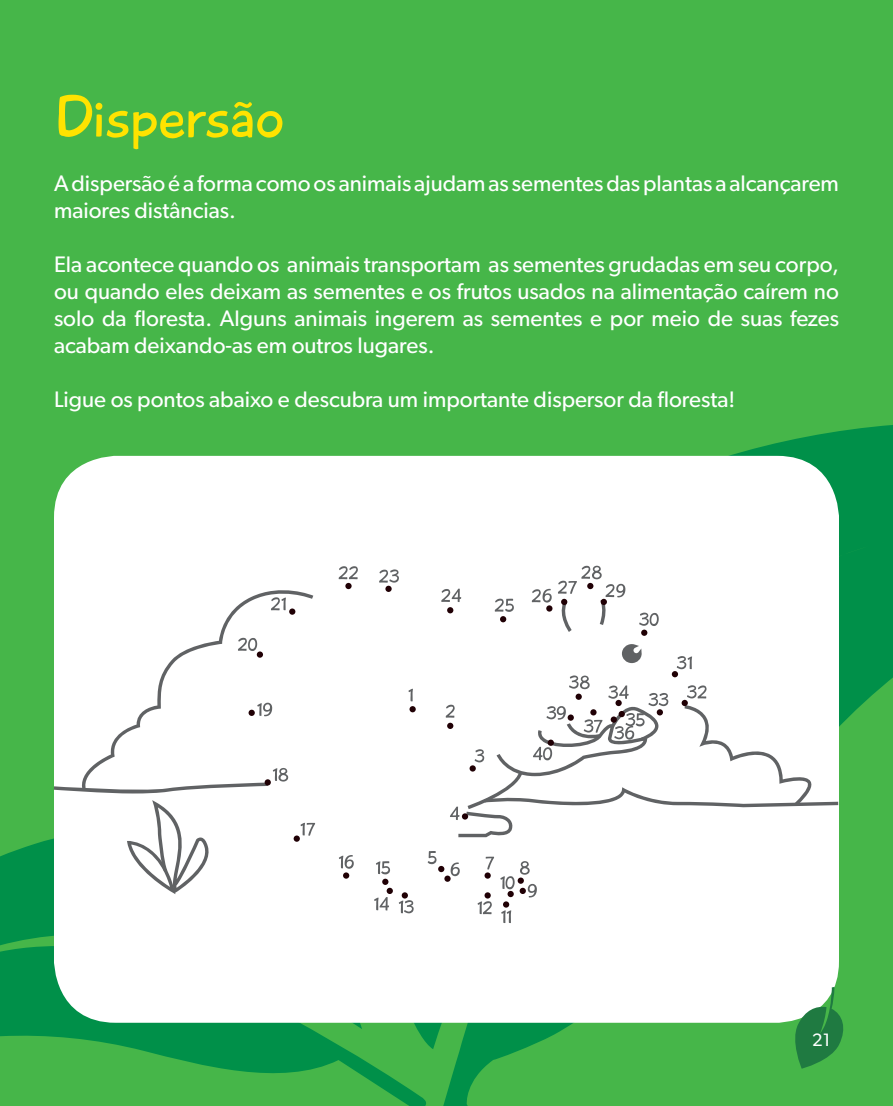
<style>
.page{position:relative;width:893px;height:1106px;background:#46b649}
.page>*{position:absolute;margin:0;border:0;box-sizing:border-box;transform-origin:0 0}
.t1{font:60px "Playtime With Hot Toddies";letter-spacing:-.005em;color:#ffe300}
.t2{font:22.5px/27px "Gibson";color:#fff}
.t3{font:18px "Gibson";color:#fff}
</style>
<div class="page">
<svg style="left:0;top:838px;width:54px;height:91px;fill:#009049"></svg>
<svg style="left:0;top:929px;width:360px;height:145px;fill:#009049"></svg>
<svg style="left:360px;top:425px;width:533px;height:681px"></svg>
<div style="left:54px;top:456px;width:785px;height:566px;background:#fff;border-radius:62px"></div>
<svg style="left:790px;top:986px;width:57px;height:82px"></svg>
<svg style="left:90px;top:590px;width:223px;height:188px"></svg>
<svg style="left:127px;top:800px;width:82px;height:94px"></svg>
<svg style="left:408px;top:688px;width:5px;height:13px"></svg>
<svg style="left:451px;top:862px;width:9px;height:14px"></svg>
<svg style="left:486px;top:856px;width:8px;height:13px"></svg>
<svg style="left:477px;top:901px;width:15px;height:13px"></svg>
<svg style="left:374px;top:897px;width:15px;height:13px"></svg>
<svg style="left:376px;top:861px;width:14px;height:13px"></svg>
<svg style="left:257px;top:702px;width:15px;height:14px"></svg>
<svg style="left:339px;top:566px;width:19px;height:13px"></svg>
<svg style="left:379px;top:569px;width:20px;height:13px"></svg>
<svg style="left:639px;top:612px;width:20px;height:14px"></svg>
<div style="left:409px;top:706px;width:7px;height:6px;background:#200005;border-radius:50%"></div>
<svg style="left:428px;top:851px;width:16px;height:21px"></svg>
<div style="left:444px;top:875px;width:7px;height:6px;background:#200005;border-radius:50%"></div>
<div style="left:484px;top:872px;width:7px;height:6px;background:#200005;border-radius:50%"></div>
<svg style="left:500px;top:861px;width:37px;height:62px"></svg>
<div style="left:484px;top:892px;width:7px;height:6px;background:#200005;border-radius:50%"></div>
<svg style="left:399px;top:892px;width:15px;height:21px"></svg>
<div style="left:387px;top:887px;width:6px;height:7px;background:#200005;border-radius:50%"></div>
<div style="left:382px;top:878px;width:6px;height:7px;background:#200005;border-radius:50%"></div>
<svg style="left:339px;top:855px;width:15px;height:23px"></svg>
<svg style="left:294px;top:822px;width:21px;height:19px"></svg>
<svg style="left:54px;top:768px;width:234px;height:25px"></svg>
<div style="left:249px;top:709px;width:6px;height:7px;background:#200005;border-radius:50%"></div>
<svg style="left:238px;top:638px;width:25px;height:19px"></svg>
<svg style="left:271px;top:597px;width:24px;height:17px"></svg>
<div style="left:345px;top:583px;width:7px;height:6px;background:#200005;border-radius:50%"></div>
<div style="left:385px;top:585px;width:7px;height:7px;background:#200005;border-radius:50%"></div>
<svg style="left:441px;top:588px;width:20px;height:25px"></svg>
<svg style="left:495px;top:598px;width:19px;height:24px"></svg>
<svg style="left:532px;top:589px;width:20px;height:22px"></svg>
<svg style="left:558px;top:565px;width:67px;height:67px"></svg>
<div style="left:641px;top:629px;width:6px;height:7px;background:#200005;border-radius:50%"></div>
<svg style="left:446px;top:644px;width:392px;height:193px"></svg>
<div style="left:548px;top:739px;width:6px;height:7px;background:#200005;border-radius:50%"></div>
<h1 class="t1" style="left:54px;top:81px;width:232px">Dispersão</h1>
<p class="t2" style="left:54px;top:170px;width:786px">A dispersão é a forma como os animais ajudam as sementes das plantas a alcançarem maiores distâncias.</p>
<p class="t2" style="left:54px;top:251px;width:787px;text-align:justify">Ela acontece quando os animais transportam as sementes grudadas em seu corpo, ou quando eles deixam as sementes e os frutos usados na alimentação caírem no solo da floresta. Alguns animais ingerem as sementes e por meio de suas fezes acabam deixando-as em outros lugares.</p>
<p class="t2" style="left:54px;top:386px;width:683px">Ligue os pontos abaixo e descubra um importante dispersor da floresta!</p>
<p class="t3" style="left:812px;top:1028px;width:20px">21</p>
</div>
